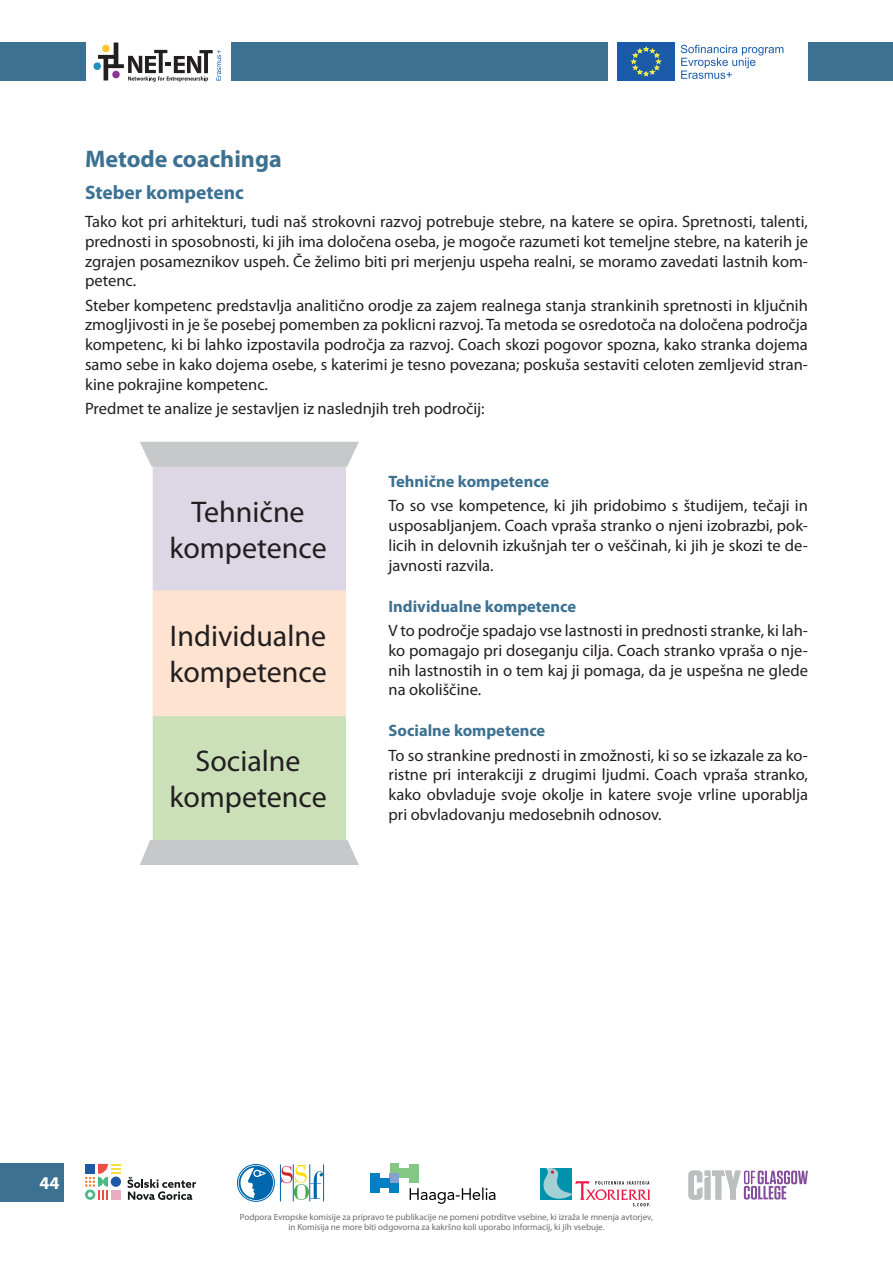
<style>
.page{position:relative;width:893px;height:1263px;background:#fff}
.page>*{position:absolute;margin:0;border:0;box-sizing:border-box;transform-origin:0 0}
.t1{font:30px/36px "Myriad Pro";color:#231f20;text-align:center}
.t2{font:700 24px "Myriad Pro";color:#3d7192}
.t3{font:700 19.5px "Myriad Pro";color:#3d7192}
.t4{font:700 18px "Myriad Pro";color:#fff}
.t5{font:16.5px/19.8px "Myriad Pro";color:#231f20;text-align:justify}
.t6{font:700 16.5px "Myriad Pro";color:#3d7192}
.t7{font:9px/10.8px "Myriad Pro";color:#6c6d70;text-align:center}
</style>
<div class="page">
<svg style="left:688px;top:1170px;width:120px;height:30px"></svg>
<svg style="left:410px;top:1187px;width:85px;height:17px"></svg>
<div style="left:390px;top:1164px;width:9px;height:9px;background:#84c785"></div>
<div style="left:410px;top:1164px;width:9px;height:9px;background:#84c785"></div>
<div style="left:410px;top:1174px;width:9px;height:9px;background:#84c785"></div>
<div style="left:400px;top:1169px;width:9px;height:9px;background:#84c785"></div>
<div style="left:390px;top:1174px;width:9px;height:9px;background:#85a1cf"></div>
<div style="left:370px;top:1174px;width:9px;height:9px;background:#007fc3"></div>
<div style="left:370px;top:1184px;width:9px;height:9px;background:#007fc3"></div>
<div style="left:380px;top:1179px;width:9px;height:9px;background:#007fc3"></div>
<div style="left:390px;top:1184px;width:9px;height:9px;background:#007fc3"></div>
<svg style="left:85px;top:1164px;width:36px;height:36px"></svg>
<div style="left:111px;top:1190px;width:10px;height:10px;background:#e7acbe"></div>
<svg style="left:128px;top:1177px;width:68px;height:23px"></svg>
<svg style="left:540px;top:1168px;width:110px;height:38px"></svg>
<svg style="left:281px;top:1165px;width:42px;height:35px"></svg>
<hr style="left:293px;top:1164px;width:1px;height:37px;background:#0066ad">
<hr style="left:323px;top:1164px;width:1px;height:37px;background:#0066ad">
<hr style="left:280px;top:1164px;width:1px;height:37px;background:#0066ad">
<hr style="left:309px;top:1164px;width:1px;height:37px;background:#0066ad">
<svg style="left:237px;top:1164px;width:38px;height:38px"></svg>
<div style="left:94px;top:62px;width:7px;height:8px;background:#1e8fc2;border-radius:50%"></div>
<svg style="left:98px;top:43px;width:123px;height:39px"></svg>
<div style="left:618px;top:43px;width:57px;height:38px;background:#1a5aa9"></div>
<svg style="left:631px;top:47px;width:30px;height:29px"></svg>
<svg style="left:681px;top:45px;width:102px;height:34px"></svg>
<div style="left:0;top:1163px;width:64px;height:39px;background:#3d7192"></div>
<div style="left:808px;top:43px;width:85px;height:38px;background:#3d7192"></div>
<div style="left:231px;top:43px;width:377px;height:38px;background:#3d7192"></div>
<div style="left:0;top:43px;width:85px;height:38px;background:#3d7192"></div>
<div style="left:153px;top:467px;width:192px;height:124px;background:#ddd7e5"></div>
<div style="left:153px;top:466px;width:193px;height:126px;border:1px solid #ddd7e5"></div>
<div style="left:153px;top:716px;width:192px;height:124px;background:#cbe0b9"></div>
<div style="left:153px;top:715px;width:193px;height:126px;border:1px solid #cbe0b9"></div>
<div style="left:140px;top:840px;width:219px;height:25px;background:#c7c8ca"></div>
<div style="left:153px;top:591px;width:192px;height:125px;background:#fee4d0"></div>
<svg style="left:140px;top:442px;width:219px;height:25px;background:#cacbcd"></svg>
<h2 class="t2" style="left:85px;top:145px;width:198px">Metode coachinga</h2>
<p class="t3" style="left:85px;top:181px;width:160px">Steber kompetenc</p>
<p class="t5" style="left:85px;top:212px;width:724px">Tako kot pri arhitekturi, tudi naš strokovni razvoj potrebuje stebre, na katere se opira. Spretnosti, talenti, prednosti in sposobnosti, ki jih ima določena oseba, je mogoče razumeti kot temeljne stebre, na katerih je zgrajen posameznikov uspeh. Če želimo biti pri merjenju uspeha realni, se moramo zavedati lastnih kom&shy;petenc.</p>
<p class="t5" style="left:85px;top:295px;width:724px">Steber kompetenc predstavlja analitično orodje za zajem realnega stanja strankinih spretnosti in ključnih zmogljivosti in je še posebej pomemben za poklicni razvoj. Ta metoda se osredotoča na določena področja kompetenc, ki bi lahko izpostavila področja za razvoj. Coach skozi pogovor spozna, kako stranka dojema samo sebe in kako dojema osebe, s katerimi je tesno povezana; poskuša sestaviti celoten zemljevid stran&shy;kine pokrajine kompetenc.</p>
<p class="t5" style="left:85px;top:399px;width:401px">Predmet te analize je sestavljen iz naslednjih treh področij:</p>
<h1 class="t1" style="left:169px;top:494px;width:159px">Tehnične kompetence</h1>
<h1 class="t1" style="left:169px;top:618px;width:159px;text-align:left">Individualne kompetence</h1>
<h1 class="t1" style="left:169px;top:744px;width:159px">Socialne kompetence</h1>
<p class="t6" style="left:389px;top:473px;width:162px">Tehnične kompetence</p>
<p class="t5" style="left:389px;top:496px;width:421px">To so vse kompetence, ki jih pridobimo s študijem, tečaji in usposabljanjem. Coach vpraša stranko o njeni izobrazbi, pok&shy;licih in delovnih izkušnjah ter o veščinah, ki jih je skozi te de&shy;javnosti razvila.</p>
<p class="t6" style="left:389px;top:597px;width:189px">Individualne kompetence</p>
<p class="t5" style="left:389px;top:621px;width:421px">V to področje spadajo vse lastnosti in prednosti stranke, ki lah&shy;ko pomagajo pri doseganju cilja. Coach stranko vpraša o nje&shy;nih lastnostih in o tem kaj ji pomaga, da je uspešna ne glede na okoliščine.</p>
<p class="t6" style="left:389px;top:722px;width:158px">Socialne kompetence</p>
<p class="t5" style="left:389px;top:745px;width:421px">To so strankine prednosti in zmožnosti, ki so se izkazale za ko&shy;ristne pri interakciji z drugimi ljudmi. Coach vpraša stranko, kako obvladuje svoje okolje in katere svoje vrline uporablja pri obvladovanju medosebnih odnosov.</p>
<p class="t4" style="left:40px;top:1173px;width:21px">44</p>
<p class="t7" style="left:240px;top:1211px;width:415px">Podpora Evropske komisije za pripravo te publikacije ne pomeni potrditve vsebine, ki izraža le mnenja avtorjev, in Komisija ne more biti odgovorna za kakršno koli uporabo informacij, ki jih vsebuje.</p>
</div>
